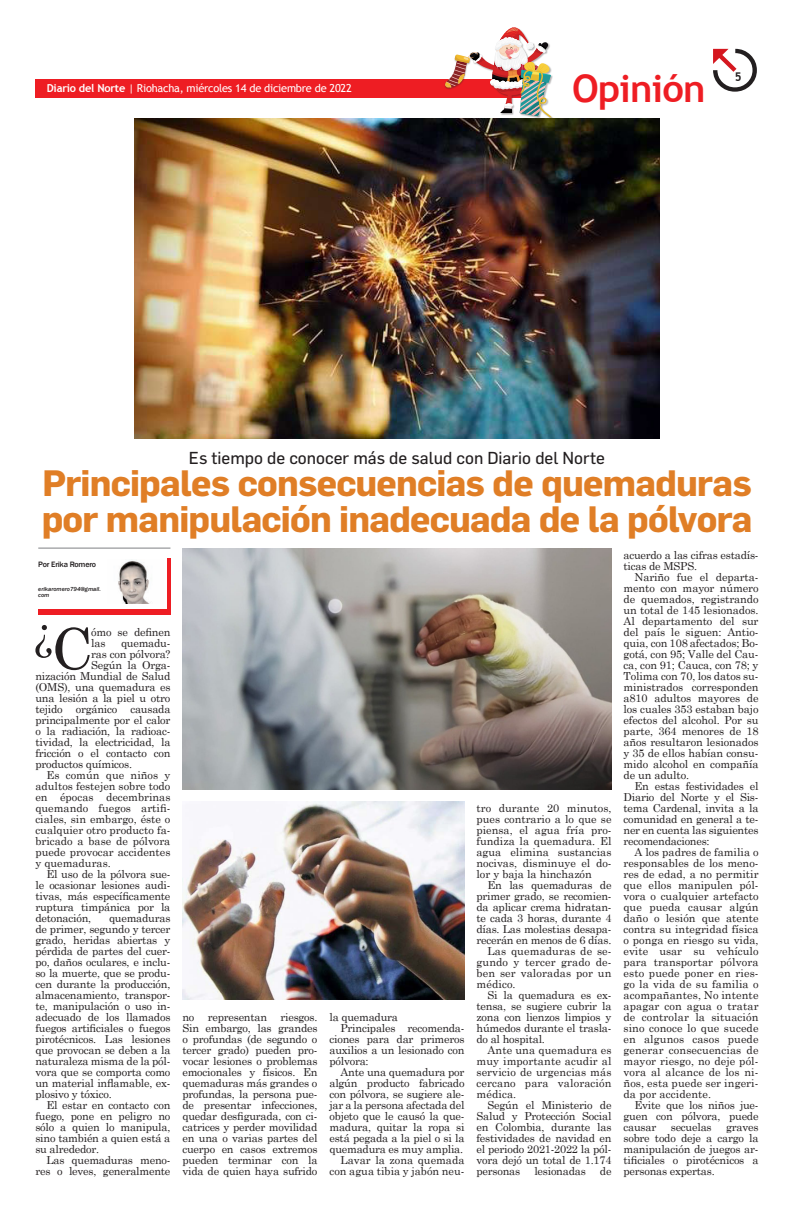
<style>
.page{position:relative;width:794px;height:1219px;background:#fff}
.page>*{position:absolute;margin:0;border:0;box-sizing:border-box;transform-origin:0 0}
.Texto_sin_sangrias{font:56.7px "Century Schoolbook";color:#231f20}
.Texto_capitular{font:700 38px "Trebuchet MS";letter-spacing:-.02em;color:#ee1d23}
.Título_medio_34pt{font:700 36px/36px "Flama";letter-spacing:-.02em;color:#e07e26}
.Antetitulo{font:17px "Flama";color:#231f20}
.Texto_capitular-2{font:700 12px "Trebuchet MS";color:#231f20}
.Texto{font:11px/11px "Century Schoolbook";letter-spacing:-.02em;color:#231f20;text-align:justify}
.Texto_sin_sangrias-2{font:11px/11px "Century Schoolbook";letter-spacing:-.02em;color:#231f20}
.Texto-2{font:11px "Trebuchet MS";letter-spacing:-.02em;color:#fff}
.Texto-3{font:11px/11px "Century Schoolbook";color:#231f20;text-align:right}
.Texto_capitular-3{font:500 8px "Franklin Gothic";letter-spacing:-.02em;color:#231f20}
.Texto_capitular-4{font:italic 500 6px/6px "Franklin Gothic";color:#231f20}
.s1{font-weight:700}
</style>
<div class="page">
<svg style="left:713px;top:49px;width:44px;height:43px"></svg>
<div style="left:35px;top:79px;width:496px;height:18px;background:#ee1d23"></div>
<div style="left:444px;top:27px;width:110px;height:94px;background:#fff"></div>
<img style="left:445px;top:27px;width:107px;height:92px">
<hr style="left:38px;top:548px;width:132px;height:1px;background:#7e8083">
<div style="left:38px;top:609px;width:132px;height:5px;background:#ee1d23"></div>
<hr style="left:167px;top:558px;width:3px;height:56px;background:#ee1d23">
<img style="left:118px;top:560px;width:31px;height:43px">
<img style="left:134px;top:119px;width:525px;height:320px">
<svg style="left:35px;top:625px;width:17px;height:33px"></svg>
<img style="left:182px;top:548px;width:429px;height:241px">
<img style="left:182px;top:801px;width:282px;height:198px">
<p class="Texto-2" style="left:47px;top:81px;width:307px"><span class="s1">Diario del Norte</span> | Riohacha, miércoles 14 de diciembre de 2022</p>
<p class="Texto_capitular" style="left:572px;top:65px;width:135px">Opinión</p>
<p class="Texto_capitular-2" style="left:734px;top:69px;width:8px">5</p>
<p class="Antetitulo" style="left:189px;top:447px;width:417px">Es tiempo de conocer más de salud con Diario del Norte</p>
<p class="Título_medio_34pt" style="left:42px;top:465px;width:712px">Principales consecuencias de quemaduras por manipulación inadecuada de la pólvora</p>
<p class="Texto_capitular-3" style="left:38px;top:559px;width:59px">Por Erika Romero</p>
<p class="Texto_capitular-4" style="left:38px;top:586px;width:64px">erikaromero794@gmail. com</p>
<p class="Texto_sin_sangrias" style="left:51px;top:601px;width:42px">C</p>
<p class="Texto_sin_sangrias-2" style="left:91px;top:626px;width:81px">ómo se definen las</p>
<p class="Texto_sin_sangrias-2" style="left:121px;top:637px;width:51px">quemadu-</p>
<p class="Texto_sin_sangrias-2" style="left:91px;top:648px;width:81px">ras con pólvora?</p>
<p class="Texto_sin_sangrias-2" style="left:91px;top:659px;width:81px">Según la Orga-</p>
<p class="Texto_sin_sangrias-2" style="left:35px;top:670px;width:136px">nización Mundial de Salud</p>
<p class="Texto_sin_sangrias-2" style="left:35px;top:681px;width:136px">(OMS), una quemadura es</p>
<p class="Texto_sin_sangrias-2" style="left:35px;top:692px;width:136px">una lesión a la piel u otro</p>
<p class="Texto_sin_sangrias-2" style="left:35px;top:703px;width:136px">tejido orgánico causada</p>
<p class="Texto_sin_sangrias-2" style="left:35px;top:714px;width:136px">principalmente por el calor</p>
<p class="Texto_sin_sangrias-2" style="left:35px;top:725px;width:136px">o la radiación, la radioac-</p>
<p class="Texto_sin_sangrias-2" style="left:35px;top:736px;width:136px">tividad, la electricidad, la</p>
<p class="Texto_sin_sangrias-2" style="left:35px;top:747px;width:136px">fricción o el contacto con</p>
<p class="Texto_sin_sangrias-2" style="left:35px;top:758px;width:98px">productos químicos.</p>
<p class="Texto" style="left:35px;top:769px;width:136px;text-indent:11px">Es común que niños y adultos festejen sobre todo en épocas decembrinas quemando fuegos artifi&shy;ciales, sin embargo, éste o cualquier otro producto fa&shy;bricado a base de pólvora puede provocar accidentes y quemaduras.</p>
<p class="Texto" style="left:35px;top:868px;width:136px;text-indent:11px">El uso de la pólvora sue&shy;le ocasionar lesiones audi&shy;tivas, más específicamente ruptura timpánica por la detonación,</p>
<p class="Texto" style="left:35px;top:912px;width:136px;text-indent:74px">quemaduras de primer, segundo y tercer grado, heridas abiertas y pérdida de partes del cuer&shy;po, daños oculares, e inclu&shy;so la muerte, que se produ&shy;cen durante la producción, almacenamiento, transpor&shy;te, manipulación o uso in&shy;adecuado de los llamados fuegos artificiales o fuegos pirotécnicos. Las lesiones que provocan se deben a la naturaleza misma de la pól&shy;vora que se comporta como un material inflamable, ex&shy;plosivo y tóxico.</p>
<p class="Texto" style="left:35px;top:1099px;width:136px;text-indent:11px">El estar en contacto con fuego, pone en peligro no sólo a quien lo manipula, sino también a quien está a su alrededor.</p>
<p class="Texto" style="left:35px;top:1154px;width:136px;text-align:right">Las quemaduras meno&shy;res o leves, generalmente</p>
<p class="Texto" style="left:182px;top:1011px;width:136px">no representan riesgos.<br>Sin embargo, las grandes o profundas (de segundo o tercer grado) pueden pro&shy;vocar lesiones o problemas emocionales y físicos. En quemaduras más grandes o profundas, la persona pue&shy;de presentar infecciones, quedar desfigurada, con ci&shy;catrices y perder movilidad en una o varias partes del cuerpo en casos extremos pueden terminar con la vida de quien haya sufrido</p>
<p class="Texto" style="left:329px;top:1011px;width:70px">la quemadura</p>
<p class="Texto" style="left:329px;top:1022px;width:136px;text-indent:11px">Principales recomenda&shy;ciones para dar primeros auxilios a un lesionado con pólvora:</p>
<p class="Texto" style="left:329px;top:1066px;width:136px;text-indent:11px">Ante una quemadura por algún producto fabricado con pólvora, se sugiere ale&shy;jar a la persona afectada del objeto que le causó la que&shy;madura, quitar la ropa si está pegada a la piel o si la quemadura es muy amplia.</p>
<p class="Texto-3" style="left:329px;top:1154px;width:136px">Lavar la zona quemada con agua tibia y jabón neu-</p>
<p class="Texto" style="left:476px;top:802px;width:136px">tro durante 20 minutos, pues contrario a lo que se piensa, el agua fría pro&shy;fundiza la quemadura. El agua elimina sustancias nocivas, disminuye el do&shy;lor y baja la hinchazón</p>
<p class="Texto" style="left:476px;top:879px;width:136px;text-indent:11px">En las quemaduras de primer grado, se recomien&shy;da aplicar crema hidratan&shy;te cada 3 horas, durante 4 días. Las molestias desapa&shy;recerán en menos de 6 días.</p>
<p class="Texto" style="left:476px;top:945px;width:136px;text-indent:11px">Las quemaduras de se&shy;gundo y tercer grado de&shy;ben ser valoradas por un médico.</p>
<p class="Texto" style="left:476px;top:989px;width:136px;text-indent:11px">Si la quemadura es ex&shy;tensa, se sugiere cubrir la zona con lienzos limpios y húmedos durante el trasla&shy;do al hospital.</p>
<p class="Texto" style="left:476px;top:1044px;width:136px;text-indent:11px">Ante una quemadura es muy importante acudir al servicio de urgencias más cercano para valoración médica.</p>
<p class="Texto" style="left:476px;top:1099px;width:136px;text-indent:11px">Según el Ministerio de Salud y Protección Social en Colombia, durante las festividades de navidad en el periodo 2021-2022 la pól&shy;vora dejó un total de 1.174 personas</p>
<p class="Texto" style="left:534px;top:1165px;width:53px">lesionadas</p>
<p class="Texto" style="left:600px;top:1165px;width:13px">de</p>
<p class="Texto" style="left:623px;top:549px;width:136px">acuerdo a las cifras estadís&shy;ticas de MSPS.</p>
<p class="Texto" style="left:623px;top:571px;width:136px;text-indent:11px">Nariño fue el departa&shy;mento con mayor número de quemados, registrando un total de 145 lesionados.<br>Al departamento del sur del país le siguen: Antio&shy;quia, con 108 afectados; Bo&shy;gotá, con 95; Valle del Cau&shy;ca, con 91; Cauca, con 78; y Tolima con 70, los datos su&shy;ministrados corresponden a810 adultos mayores de los cuales 353 estaban bajo efectos del alcohol. Por su parte, 364 menores de 18 años resultaron lesionados y 35 de ellos habían consu&shy;mido alcohol en compañía de un adulto.</p>
<p class="Texto" style="left:623px;top:780px;width:136px;text-indent:11px">En estas festividades el Diario del Norte y el Sis&shy;tema Cardenal, invita a la comunidad en general a te&shy;ner en cuenta las siguientes recomendaciones:</p>
<p class="Texto" style="left:623px;top:846px;width:136px;text-indent:11px">A los padres de familia o responsables de los meno&shy;res de edad, a no permitir que ellos manipulen pól&shy;vora o cualquier artefacto que pueda causar algún daño o lesión que atente contra su integridad física o ponga en riesgo su vida, evite usar su vehículo para transportar pólvora esto puede poner en ries&shy;go la vida de su familia o acompañantes, No intente apagar con agua o tratar de controlar la situación sino conoce lo que sucede en algunos casos puede generar consecuencias de mayor riesgo, no deje pól&shy;vora al alcance de los ni&shy;ños, esta puede ser ingeri&shy;da por accidente.</p>
<p class="Texto" style="left:623px;top:1099px;width:136px;text-indent:11px">Evite que los niños jue&shy;guen con pólvora, puede causar</p>
<p class="Texto" style="left:671px;top:1121px;width:42px">secuelas</p>
<p class="Texto" style="left:623px;top:1121px;width:136px;text-indent:103px">graves sobre todo deje a cargo la manipulación de juegos ar&shy;tificiales o pirotécnicos a personas expertas.</p>
</div>
